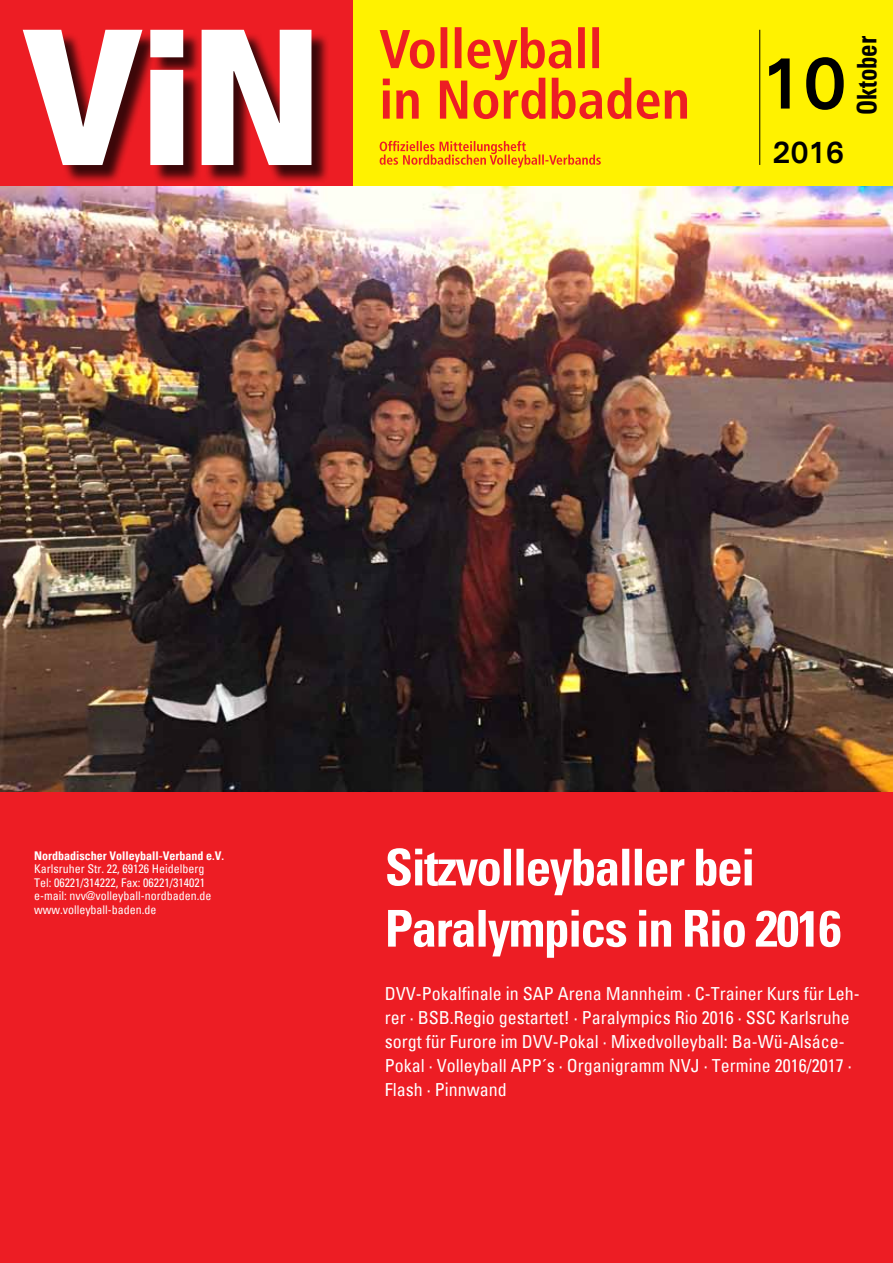
<style>
.page{position:relative;width:893px;height:1263px;background:#fff}
.page>*{position:absolute;margin:0;border:0;box-sizing:border-box;transform-origin:0 0}
.t1{font:700 expanded 72px "Univers";color:#000;scale:.8 1}
.t2{font:700 condensed 51px/61.2px "Univers";letter-spacing:-.03em;color:#fff}
.t3{font:700 expanded 30px "Univers";color:#000;scale:.8 1}
.t4{font:700 condensed 27px "Univers";letter-spacing:-.01em;color:#000;scale:.92 1}
.t5{font:condensed 18px/24px "Univers";color:#fff}
.t6{font:15px "Arial Narrow";color:#000}
.t7{font:700 15px "Arial Narrow";color:#000}
.t8{font:condensed 12px/13.5px "Univers";color:#fff}
.t9{font:700 condensed 12px "Univers";color:#fff}
</style>
<div class="page">
<div style="left:0;top:791px;width:893px;height:472px;background:#ed1d24"></div>
<div style="left:342px;top:0;width:551px;height:187px;background:#fff200"></div>
<div style="left:0;top:0;width:353px;height:187px;background:#ed1d24"></div>
<div style="left:26px;top:32px;width:304px;height:152px;background:#000;opacity:.75"></div>
<svg style="left:23px;top:30px;width:288px;height:135px"></svg>
<svg style="left:380px;top:27px;width:307px;height:92px"></svg>
<svg style="left:380px;top:141px;width:221px;height:27px"></svg>
<hr style="left:759px;top:30px;width:1px;height:135px;background:#000">
<img style="left:0;top:187px;width:893px;height:604px">
<p class="t7" style="left:815px;top:49px;width:8px">1</p>
<p class="t6" style="left:793px;top:81px;width:55px">ViN 10/16</p>
<h1 class="t1" style="left:761px;top:42px;width:108px">10</h1>
<h3 class="t4" style="left:850px;top:115px;width:87px;rotate:-90deg">Oktober</h3>
<h3 class="t3" style="left:773px;top:135px;width:90px">2016</h3>
<p class="t9" style="left:34px;top:848px;width:191px">Nordbadischer Volleyball-Verband e.V.</p>
<p class="t8" style="left:34px;top:862px;width:179px">Karlsruher Str. 22, 69126 Heidelberg Tel: 06221/314222, Fax: 06221/314021 e-mail: nvv@volleyball-nordbaden.de www.volleyball-baden.de</p>
<h2 class="t2" style="left:385px;top:836px;width:458px">Sitzvolleyballer bei<br>Paralympics in Rio 2016</h2>
<p class="t5" style="left:385px;top:981px;width:476px">DVV-Pokalfinale in SAP Arena Mannheim · C-Trainer Kurs für Leh&shy;rer · BSB.Regio gestartet! · Paralympics Rio 2016 · SSC Karlsruhe sorgt für Furore im DVV-Pokal · Mixedvolleyball: Ba-Wü-Alsáce-Pokal · Volleyball APP´s · Organigramm NVJ · Termine 2016/2017 · Flash · Pinnwand</p>
</div>
